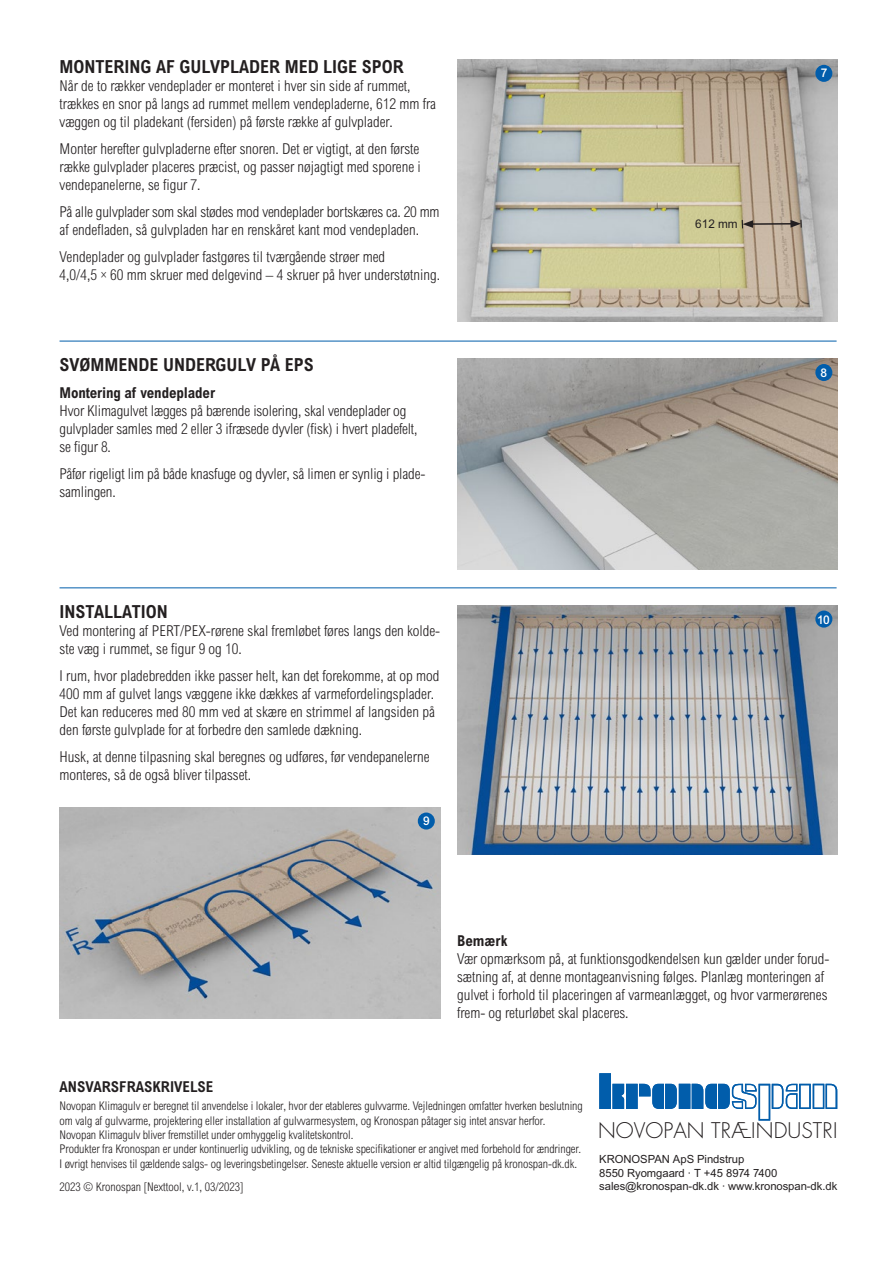
<style>
.page{position:relative;width:893px;height:1263px;background:#fff}
.page>*{position:absolute;margin:0;border:0;box-sizing:border-box;transform-origin:0 0}
.t1{font:300 21px "Futura Std";color:#231f20}
.t2{font:700 condensed 18px "Arial MT Pro";color:#231f20}
.t3{font:300 condensed 15px/18px "Arial MT Pro";color:#231f20}
.t4{font:700 condensed 15px "Arial MT Pro";color:#231f20}
.t5{font:300 condensed 12px/14.4px "Arial MT Pro";letter-spacing:-.005em;color:#231f20}
.t6{font:500 12px "Arial MT Pro";color:#fff}
.t7{font:12px "Arial MT Pro";color:#231f20}
.t8{font:11.25px/13.5px "Arial";letter-spacing:-.005em;color:#231f20}
</style>
<div class="page">
<img style="left:457px;top:359px;width:381px;height:211px">
<div style="left:815px;top:364px;width:17px;height:17px;background:#015dab;border-radius:50%"></div>
<img style="left:60px;top:807px;width:380px;height:211px">
<div style="left:418px;top:812px;width:17px;height:17px;background:#015dab;border-radius:50%"></div>
<img style="left:457px;top:605px;width:381px;height:250px">
<div style="left:815px;top:611px;width:17px;height:17px;background:#015dab;border-radius:50%"></div>
<img style="left:457px;top:60px;width:381px;height:262px">
<div style="left:815px;top:65px;width:17px;height:17px;background:#015dab;border-radius:50%"></div>
<hr style="left:751px;top:223px;width:42px;height:2px;background:#231f20">
<svg style="left:742px;top:220px;width:11px;height:8px"></svg>
<svg style="left:790px;top:220px;width:12px;height:8px"></svg>
<hr style="left:60px;top:341px;width:777px;height:1px;background:#015dab">
<hr style="left:60px;top:587px;width:777px;height:1px;background:#015dab">
<svg style="left:599px;top:1073px;width:238px;height:47px"></svg>
<p class="t2" style="left:60px;top:56px;width:346px">MONTERING AF GULVPLADER MED LIGE SPOR</p>
<p class="t3" style="left:60px;top:77px;width:378px">Når de to rækker vendeplader er monteret i hver sin side af rummet, trækkes en snor på langs ad rummet mellem vendepladerne, 612 mm fra væggen og til pladekant (fersiden) på første række af gulvplader.</p>
<p class="t3" style="left:60px;top:140px;width:363px;text-align:justify">Monter herefter gulvpladerne efter snoren. Det er vigtigt, at den første række gulvplader placeres præcist, og passer nøjagtigt med sporene i vendepanelerne, se figur 7.</p>
<p class="t3" style="left:60px;top:203px;width:381px">På alle gulvplader som skal stødes mod vendeplader bortskæres ca. 20 mm af endefladen, så gulvpladen har en renskåret kant mod vendepladen.</p>
<p class="t3" style="left:60px;top:248px;width:382px">Vendeplader og gulvplader fastgøres til tværgående strøer med<br>4,0/4,5 × 60 mm skruer med delgevind – 4 skruer på hver understøtning.</p>
<p class="t2" style="left:60px;top:354px;width:256px">SVØMMENDE UNDERGULV PÅ EPS</p>
<p class="t4" style="left:60px;top:384px;width:157px">Montering af vendeplader</p>
<p class="t3" style="left:60px;top:402px;width:359px">Hvor Klimagulvet lægges på bærende isolering, skal vendeplader og gulvplader samles med 2 eller 3 ifræsede dyvler (fisk) i hvert pladefelt, se figur 8.</p>
<p class="t3" style="left:60px;top:465px;width:367px">Påfør rigeligt lim på både knasfuge og dyvler, så limen er synlig i plade&shy;samlingen.</p>
<p class="t2" style="left:60px;top:601px;width:110px">INSTALLATION</p>
<p class="t3" style="left:60px;top:622px;width:382px">Ved montering af PERT/PEX-rørene skal fremløbet føres langs den kolde&shy;ste væg i rummet, se figur 9 og 10.</p>
<p class="t3" style="left:60px;top:667px;width:382px">I rum, hvor pladebredden ikke passer helt, kan det forekomme, at op mod 400 mm af gulvet langs væggene ikke dækkes af varmefordelingsplader.<br>Det kan reduceres med 80 mm ved at skære en strimmel af langsiden på den første gulvplade for at forbedre den samlede dækning.</p>
<p class="t3" style="left:60px;top:748px;width:372px">Husk, at denne tilpasning skal beregnes og udføres, før vendepanelerne monteres, så de også bliver tilpasset.</p>
<p class="t6" style="left:423px;top:814px;width:8px">9</p>
<p class="t7" style="left:695px;top:217px;width:44px">612 mm</p>
<p class="t6" style="left:821px;top:66px;width:8px">7</p>
<p class="t6" style="left:821px;top:365px;width:8px">8</p>
<p class="t6" style="left:817px;top:612px;width:14px">10</p>
<p class="t4" style="left:457px;top:932px;width:52px">Bemærk</p>
<p class="t3" style="left:457px;top:950px;width:374px">Vær opmærksom på, at funktionsgodkendelsen kun gælder under forud&shy;sætning af, at denne montageanvisning følges. Planlæg monteringen af gulvet i forhold til placeringen af varmeanlægget, og hvor varmerørenes frem- og returløbet skal placeres.</p>
<p class="t4" style="left:60px;top:1077px;width:155px">ANSVARSFRASKRIVELSE</p>
<p class="t5" style="left:60px;top:1099px;width:525px">Novopan Klimagulv er beregnet til anvendelse i lokaler, hvor der etableres gulvvarme. Vejledningen omfatter hverken beslutning om valg af gulvvarme, projektering eller installation af gulvvarmesystem, og Kronospan påtager sig intet ansvar herfor.<br>Novopan Klimagulv bliver fremstillet under omhyggelig kvalitetskontrol.<br>Produkter fra Kronospan er under kontinuerlig udvikling, og de tekniske specifikationer er angivet med forbehold for ændringer.<br>I øvrigt henvises til gældende salgs- og leveringsbetingelser. Seneste aktuelle version er altid tilgængelig på kronospan-dk.dk.</p>
<p class="t5" style="left:60px;top:1180px;width:185px">2023 © Kronospan [Nexttool, v.1, 03/2023]</p>
<h1 class="t1" style="left:598px;top:1117px;width:241px">NOVOPAN TRÆINDUSTRI</h1>
<p class="t8" style="left:599px;top:1153px;width:239px">KRONOSPAN ApS Pindstrup<br>8550 Ryomgaard · T +45 8974 7400 sales@kronospan-dk.dk · www.kronospan-dk.dk</p>
</div>
